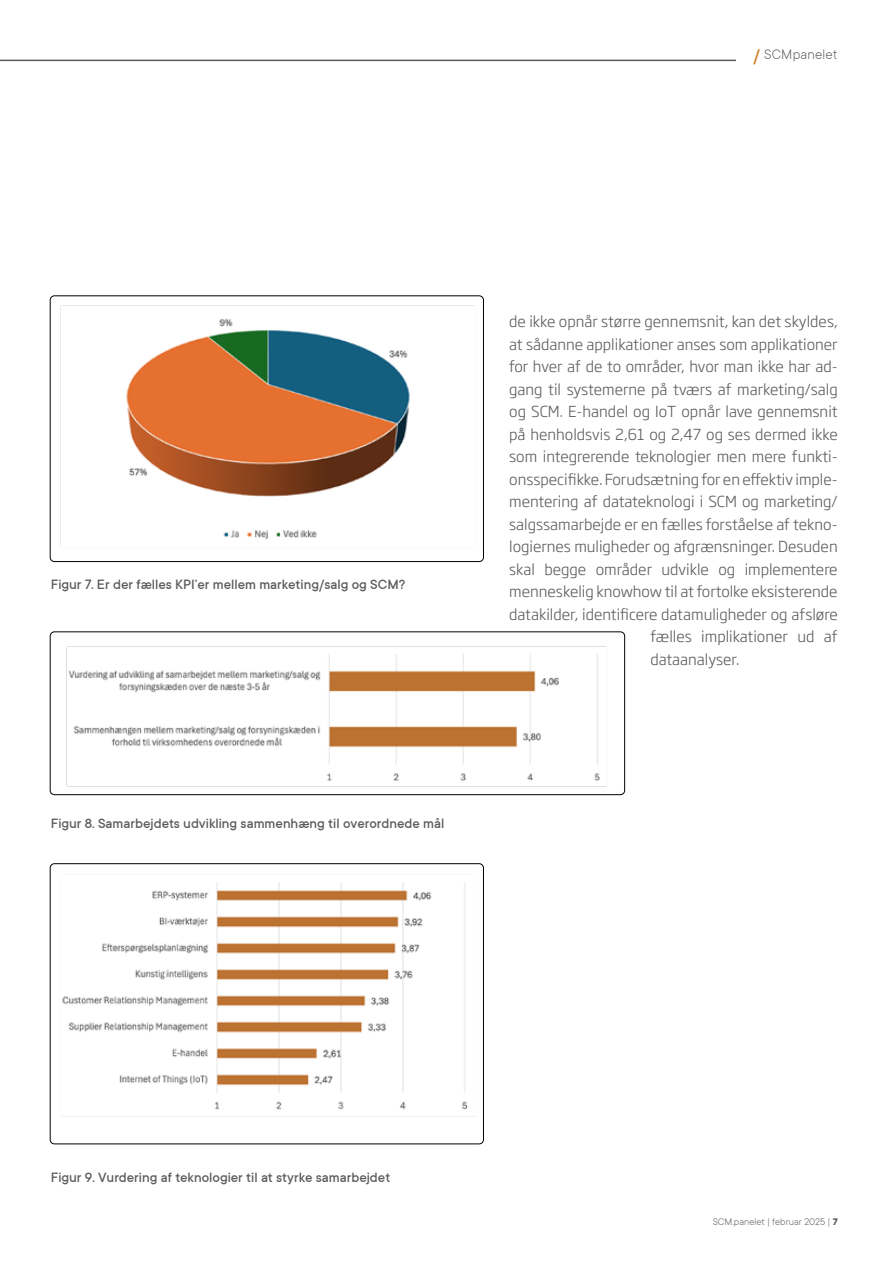
<style>
.page{position:relative;width:893px;height:1263px;background:#fff}
.page>*{position:absolute;margin:0;border:0;box-sizing:border-box;transform-origin:0 0}
.t1{font:300 15px "Soho Gothic Pro";color:#5a5a5c}
.t2{font:500 15px "TT Commons";color:#5a5a5c}
.t3{font:300 15px "TT Commons";letter-spacing:.01em;color:#5a5a5c}
.t4{font:300 10.5px "TT Commons";color:#5a5a5c}
.s1{font-weight:500;font-size:18.75px;color:#ce7717}
.s2{font-weight:700}
</style>
<div class="page">
<hr style="left:0;top:60px;width:838px;height:1px;background:#5a5a5c">
<div style="left:736px;top:46px;width:102px;height:19px;background:#fff"></div>
<img style="left:60px;top:305px;width:415px;height:241px">
<div style="left:50px;top:296px;width:434px;height:266px;border:1px solid #000;border-radius:4px"></div>
<img style="left:66px;top:646px;width:541px;height:141px">
<div style="left:50px;top:632px;width:575px;height:163px;border:1px solid #000;border-radius:4px"></div>
<img style="left:61px;top:882px;width:415px;height:235px">
<div style="left:50px;top:863px;width:434px;height:281px;border:1px solid #000;border-radius:4px"></div>
<p class="t3" style="left:753px;top:46px;width:86px"><span class="s1">/</span> SCMpanelet</p>
<p class="t2" style="left:51px;top:576px;width:356px">Figur 7. Er der fælles KPI’er mellem marketing/salg og SCM?</p>
<p class="t2" style="left:51px;top:815px;width:395px">Figur 8. Samarbejdets udvikling sammenhæng til overordnede mål</p>
<p class="t1" style="left:509px;top:310px;width:330px">de ikke opnår større gennemsnit, kan det skyldes,</p>
<p class="t1" style="left:509px;top:333px;width:330px">at sådanne applikationer anses som applikationer</p>
<p class="t1" style="left:509px;top:355px;width:330px">for hver af de to områder, hvor man ikke har ad-</p>
<p class="t1" style="left:509px;top:378px;width:330px">gang til systemerne på tværs af marketing/salg</p>
<p class="t1" style="left:509px;top:400px;width:330px">og SCM. E-handel og IoT opnår lave gennemsnit</p>
<p class="t1" style="left:509px;top:423px;width:330px">på henholdsvis 2,61 og 2,47 og ses dermed ikke</p>
<p class="t1" style="left:509px;top:445px;width:330px">som integrerende teknologier men mere funkti-</p>
<p class="t1" style="left:509px;top:468px;width:330px">onsspecifikke. Forudsætning for en effektiv imple-</p>
<p class="t1" style="left:509px;top:490px;width:330px">mentering af datateknologi i SCM og marketing/</p>
<p class="t1" style="left:509px;top:513px;width:330px">salgssamarbejde er en fælles forståelse af tekno-</p>
<p class="t1" style="left:509px;top:535px;width:330px">logiernes muligheder og afgrænsninger. Desuden</p>
<p class="t1" style="left:509px;top:558px;width:330px">skal begge områder udvikle og implementere</p>
<p class="t1" style="left:509px;top:580px;width:330px">menneskelig knowhow til at fortolke eksisterende</p>
<p class="t1" style="left:509px;top:603px;width:330px">datakilder, identificere datamuligheder og afsløre</p>
<p class="t1" style="left:650px;top:625px;width:189px">fælles implikationer ud af</p>
<p class="t1" style="left:650px;top:648px;width:90px">dataanalyser.</p>
<p class="t2" style="left:51px;top:1169px;width:341px">Figur 9. Vurdering af teknologier til at styrke samarbejdet</p>
<p class="t4" style="left:713px;top:1216px;width:126px">SCM.panelet | februar 2025 | <span class="s2">7</span></p>
</div>
